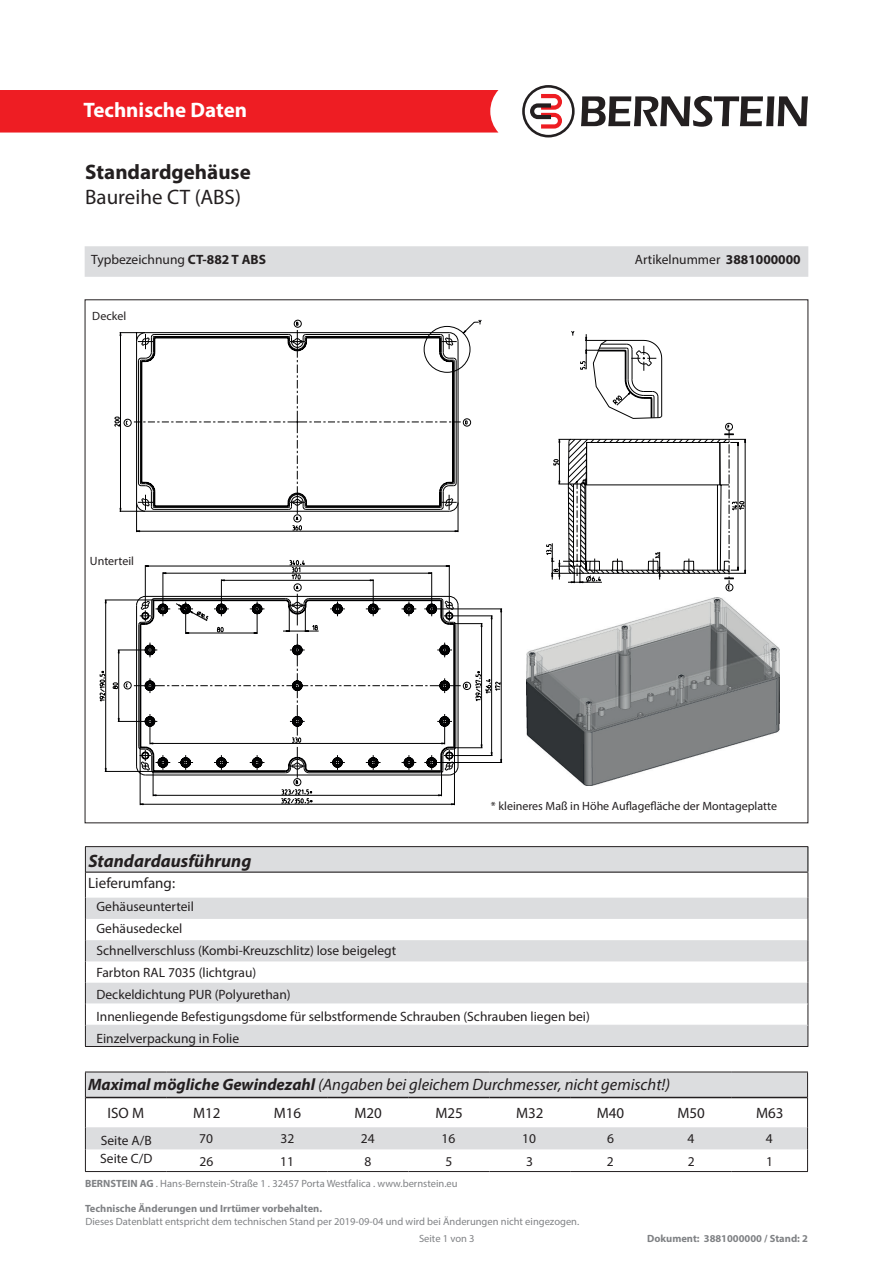
<style>
.page{position:relative;width:893px;height:1263px;background:#fff}
.page>*{position:absolute;margin:0;border:0;box-sizing:border-box;transform-origin:0 0}
.t1{font:700 21px "Myriad Pro";color:#231f20}
.t2{font:21px "Myriad Pro";color:#231f20}
.t3{font:700 21px "Myriad Pro";color:#fff}
.t4{font:italic 700 18px "Myriad Pro";color:#231f20}
.t5{font:italic 16.5px "Myriad Pro";color:#231f20}
.t6{font:15px "Myriad Pro";color:#231f20}
.t7{font:13.5px "Myriad Pro";color:#231f20}
.t8{font:12px "Myriad Pro";color:#231f20}
.t9{font:10.5px "Myriad Pro";color:#808285}
.t10{font:700 10.5px "Myriad Pro";color:#808285}
.s1{font-weight:700}
</style>
<div class="page">
<div style="left:0;top:90px;width:498px;height:43px;background:#ee1d23"></div>
<svg style="left:581px;top:96px;width:227px;height:31px"></svg>
<svg style="left:522px;top:85px;width:53px;height:52px"></svg>
<div style="left:85px;top:246px;width:723px;height:31px;background:#dcdddf"></div>
<svg style="left:86px;top:847px;width:721px;height:199px;fill:#dcdddf"></svg>
<hr style="left:85px;top:846px;width:723px;height:1px;background:#231f20">
<svg style="left:85px;top:847px;width:1px;height:199px"></svg>
<hr style="left:85px;top:1046px;width:723px;height:1px;background:#231f20">
<svg style="left:807px;top:847px;width:1px;height:199px"></svg>
<hr style="left:86px;top:1003px;width:721px;height:1px;background:#fff">
<hr style="left:86px;top:1025px;width:721px;height:1px;background:#dcdddf">
<hr style="left:86px;top:871px;width:722px;height:2px;background:#231f20">
<svg style="left:86px;top:1072px;width:721px;height:77px;fill:#dcdddf"></svg>
<hr style="left:86px;top:1097px;width:80px;height:1px;background:#231f20">
<hr style="left:166px;top:1097px;width:81px;height:1px;background:#231f20">
<hr style="left:247px;top:1097px;width:81px;height:1px;background:#231f20">
<hr style="left:328px;top:1097px;width:81px;height:1px;background:#231f20">
<hr style="left:409px;top:1097px;width:80px;height:1px;background:#231f20">
<hr style="left:489px;top:1097px;width:81px;height:1px;background:#231f20">
<hr style="left:570px;top:1097px;width:81px;height:1px;background:#231f20">
<hr style="left:651px;top:1097px;width:81px;height:1px;background:#231f20">
<hr style="left:732px;top:1097px;width:75px;height:1px;background:#231f20">
<hr style="left:85px;top:1071px;width:81px;height:1px;background:#231f20">
<svg style="left:85px;top:1072px;width:1px;height:25px"></svg>
<hr style="left:166px;top:1071px;width:81px;height:1px;background:#231f20">
<hr style="left:247px;top:1071px;width:81px;height:1px;background:#231f20">
<hr style="left:328px;top:1071px;width:81px;height:1px;background:#231f20">
<hr style="left:409px;top:1071px;width:80px;height:1px;background:#231f20">
<hr style="left:489px;top:1071px;width:81px;height:1px;background:#231f20">
<hr style="left:570px;top:1071px;width:81px;height:1px;background:#231f20">
<hr style="left:651px;top:1071px;width:81px;height:1px;background:#231f20">
<hr style="left:732px;top:1071px;width:76px;height:1px;background:#231f20">
<svg style="left:807px;top:1072px;width:1px;height:25px"></svg>
<hr style="left:85px;top:1097px;width:1px;height:30px;background:#231f20">
<hr style="left:807px;top:1097px;width:1px;height:30px;background:#231f20">
<svg style="left:85px;top:1127px;width:1px;height:44px"></svg>
<svg style="left:807px;top:1127px;width:1px;height:44px"></svg>
<hr style="left:85px;top:1171px;width:81px;height:1px;background:#231f20">
<hr style="left:166px;top:1171px;width:81px;height:1px;background:#231f20">
<hr style="left:247px;top:1171px;width:81px;height:1px;background:#231f20">
<hr style="left:328px;top:1171px;width:81px;height:1px;background:#231f20">
<hr style="left:409px;top:1171px;width:80px;height:1px;background:#231f20">
<hr style="left:489px;top:1171px;width:81px;height:1px;background:#231f20">
<hr style="left:570px;top:1171px;width:81px;height:1px;background:#231f20">
<hr style="left:651px;top:1171px;width:81px;height:1px;background:#231f20">
<hr style="left:732px;top:1171px;width:76px;height:1px;background:#231f20">
<svg style="left:99px;top:319px;width:681px;height:487px"></svg>
<svg style="left:662px;top:392px;width:84px;height:191px"></svg>
<svg style="left:136px;top:332px;width:322px;height:443px"></svg>
<svg style="left:151px;top:344px;width:507px;height:431px"></svg>
<p class="t3" style="left:84px;top:97px;width:165px">Technische Daten</p>
<p class="t1" style="left:85px;top:158px;width:167px">Standardgehäuse</p>
<p class="t2" style="left:85px;top:184px;width:157px">Baureihe CT (ABS)</p>
<p class="t7" style="left:91px;top:251px;width:176px">Typbezeichnung <span class="s1">CT-882 T ABS</span></p>
<p class="t7" style="left:635px;top:251px;width:167px">Artikelnummer <span class="s1">3881000000</span></p>
<p class="t8" style="left:92px;top:309px;width:35px">Deckel</p>
<p class="t8" style="left:90px;top:554px;width:46px">Unterteil</p>
<p class="t8" style="left:491px;top:799px;width:288px">* kleineres Maß in Höhe Auflagefläche der Montageplatte</p>
<p class="t4" style="left:88px;top:849px;width:165px">Standardausführung</p>
<p class="t6" style="left:88px;top:873px;width:88px">Lieferumfang:</p>
<p class="t7" style="left:96px;top:898px;width:99px">Gehäuseunterteil</p>
<p class="t7" style="left:96px;top:920px;width:87px">Gehäusedeckel</p>
<p class="t7" style="left:96px;top:942px;width:301px">Schnellverschluss (Kombi-Kreuzschlitz) lose beigelegt</p>
<p class="t7" style="left:96px;top:964px;width:161px">Farbton RAL 7035 (lichtgrau)</p>
<p class="t7" style="left:96px;top:986px;width:196px">Deckeldichtung PUR (Polyurethan)</p>
<p class="t7" style="left:96px;top:1008px;width:495px">Innenliegende Befestigungsdome für selbstformende Schrauben (Schrauben liegen bei)</p>
<p class="t7" style="left:96px;top:1030px;width:144px">Einzelverpackung in Folie</p>
<p class="t5" style="left:88px;top:1074px;width:584px"><span class="s1">Maximal mögliche Gewindezahl</span> (Angaben bei gleichem Durchmesser, nicht gemischt!)</p>
<p class="t6" style="left:108px;top:1104px;width:38px">ISO M</p>
<p class="t6" style="left:193px;top:1104px;width:29px">M12</p>
<p class="t6" style="left:274px;top:1104px;width:29px">M16</p>
<p class="t6" style="left:354px;top:1104px;width:29px">M20</p>
<p class="t6" style="left:435px;top:1104px;width:29px">M25</p>
<p class="t6" style="left:516px;top:1104px;width:29px">M32</p>
<p class="t6" style="left:597px;top:1104px;width:29px">M40</p>
<p class="t6" style="left:677px;top:1104px;width:29px">M50</p>
<p class="t6" style="left:756px;top:1104px;width:29px">M63</p>
<p class="t7" style="left:199px;top:1130px;width:15px">70</p>
<p class="t7" style="left:280px;top:1130px;width:15px">32</p>
<p class="t7" style="left:361px;top:1130px;width:15px">24</p>
<p class="t7" style="left:441px;top:1130px;width:15px">16</p>
<p class="t7" style="left:522px;top:1130px;width:15px">10</p>
<p class="t7" style="left:607px;top:1130px;width:8px">6</p>
<p class="t7" style="left:687px;top:1130px;width:8px">4</p>
<p class="t7" style="left:766px;top:1130px;width:8px">4</p>
<p class="t7" style="left:199px;top:1153px;width:15px">26</p>
<p class="t7" style="left:280px;top:1153px;width:15px">11</p>
<p class="t7" style="left:365px;top:1153px;width:8px">8</p>
<p class="t7" style="left:446px;top:1153px;width:8px">5</p>
<p class="t7" style="left:526px;top:1153px;width:8px">3</p>
<p class="t7" style="left:607px;top:1153px;width:8px">2</p>
<p class="t7" style="left:688px;top:1153px;width:8px">2</p>
<p class="t7" style="left:766px;top:1153px;width:8px">1</p>
<p class="t7" style="left:101px;top:1132px;width:52px">Seite A/B</p>
<p class="t7" style="left:100px;top:1150px;width:54px">Seite C/D</p>
<p class="t9" style="left:85px;top:1177px;width:374px"><span class="s1">BERNSTEIN AG</span> . Hans-Bernstein-Straße 1 . 32457 Porta Westfalica . www.bernstein.eu</p>
<p class="t10" style="left:85px;top:1202px;width:239px">Technische Änderungen und Irrtümer vorbehalten.</p>
<p class="t9" style="left:85px;top:1215px;width:495px">Dieses Datenblatt entspricht dem technischen Stand per 2019-09-04 und wird bei Änderungen nicht eingezogen.</p>
<p class="t9" style="left:419px;top:1232px;width:57px">Seite 1 von 3</p>
<p class="t10" style="left:647px;top:1231px;width:162px">Dokument: 3881000000 / Stand: 2</p>
</div>
